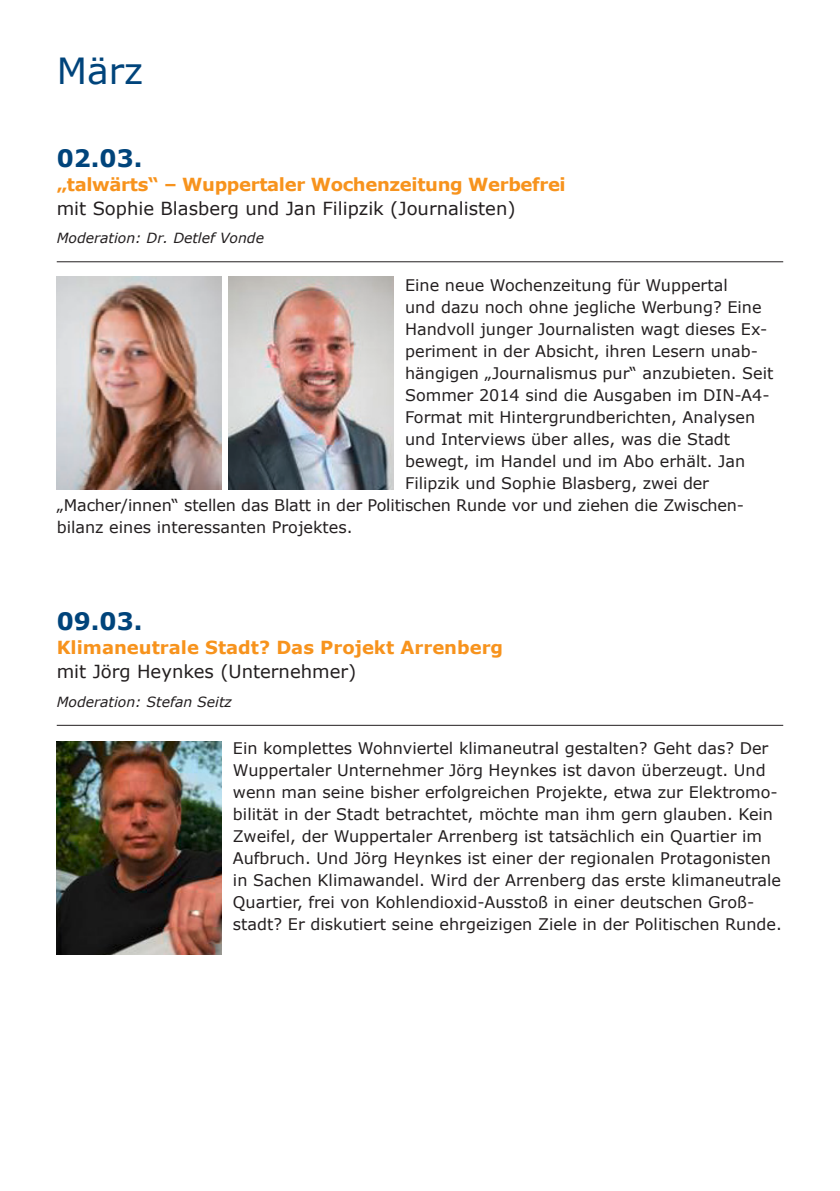
<style>
.page{position:relative;width:840px;height:1191px;background:#fff}
.page>*{position:absolute;margin:0;border:0;box-sizing:border-box;transform-origin:0 0}
.t1{font:36px "Verdana";color:#00447b}
.t2{font:700 24px "Verdana";color:#00447b}
.t3{font:18px "Verdana";color:#231f20}
.t4{font:700 18px "Verdana";letter-spacing:-.02em;color:#f7931d}
.t5{font:700 18px "Verdana";color:#f7931d}
.t6{font:16px/22px "Verdana";color:#231f20}
.t7{font:italic 14px "Verdana";color:#231f20}
</style>
<div class="page">
<hr style="left:57px;top:261px;width:725px;height:1px;background:#231f20">
<hr style="left:57px;top:725px;width:725px;height:1px;background:#231f20">
<img style="left:57px;top:276px;width:164px;height:213px">
<img style="left:229px;top:276px;width:164px;height:213px">
<img style="left:57px;top:741px;width:164px;height:213px">
<h1 class="t1" style="left:57px;top:48px;width:88px">März</h1>
<h2 class="t2" style="left:57px;top:143px;width:87px">02.03.</h2>
<p class="t4" style="left:57px;top:173px;width:510px">„talwärts“ – Wuppertaler Wochenzeitung Werbefrei</p>
<p class="t3" style="left:57px;top:197px;width:460px">mit Sophie Blasberg und Jan Filipzik (Journalisten)</p>
<p class="t7" style="left:57px;top:229px;width:209px">Moderation: Dr. Detlef Vonde</p>
<p class="t6" style="left:405px;top:273px;width:324px">Eine neue Wochenzeitung für Wuppertal</p>
<p class="t6" style="left:405px;top:295px;width:358px">und dazu noch ohne jegliche Werbung? Eine</p>
<p class="t6" style="left:405px;top:317px;width:363px">Handvoll junger Journalisten wagt dieses Ex-</p>
<p class="t6" style="left:405px;top:339px;width:354px">periment in der Absicht, ihren Lesern unab-</p>
<p class="t6" style="left:405px;top:361px;width:369px">hängigen „Journalismus pur“ anzubieten. Seit</p>
<p class="t6" style="left:405px;top:383px;width:366px">Sommer 2014 sind die Ausgaben im DIN-A4-</p>
<p class="t6" style="left:405px;top:405px;width:351px">Format mit Hintergrundberichten, Analysen</p>
<p class="t6" style="left:405px;top:427px;width:326px">und Interviews über alles, was die Stadt</p>
<p class="t6" style="left:405px;top:449px;width:341px">bewegt, im Handel und im Abo erhält. Jan</p>
<p class="t6" style="left:405px;top:471px;width:305px">Filipzik und Sophie Blasberg, zwei der</p>
<p class="t6" style="left:57px;top:493px;width:686px">„Macher/innen“ stellen das Blatt in der Politischen Runde vor und ziehen die Zwischen-</p>
<p class="t6" style="left:57px;top:515px;width:297px">bilanz eines interessanten Projektes.</p>
<h2 class="t2" style="left:57px;top:606px;width:87px">09.03.</h2>
<p class="t5" style="left:57px;top:636px;width:447px">Klimaneutrale Stadt? Das Projekt Arrenberg</p>
<p class="t3" style="left:57px;top:660px;width:301px">mit Jörg Heynkes (Unternehmer)</p>
<p class="t7" style="left:57px;top:692px;width:176px">Moderation: Stefan Seitz</p>
<p class="t6" style="left:233px;top:737px;width:550px">Ein komplettes Wohnviertel klimaneutral gestalten? Geht das? Der Wuppertaler Unternehmer Jörg Heynkes ist davon überzeugt. Und wenn man seine bisher erfolgreichen Projekte, etwa zur Elektromo&shy;bilität in der Stadt betrachtet, möchte man ihm gern glauben. Kein Zweifel, der Wuppertaler Arrenberg ist tatsächlich ein Quartier im Aufbruch. Und Jörg Heynkes ist einer der regionalen Protagonisten in Sachen Klimawandel. Wird der Arrenberg das erste klimaneutrale Quartier, frei von Kohlendioxid-Ausstoß in einer deutschen Groß&shy;stadt? Er diskutiert seine ehrgeizigen Ziele in der Politischen Runde.</p>
</div>
